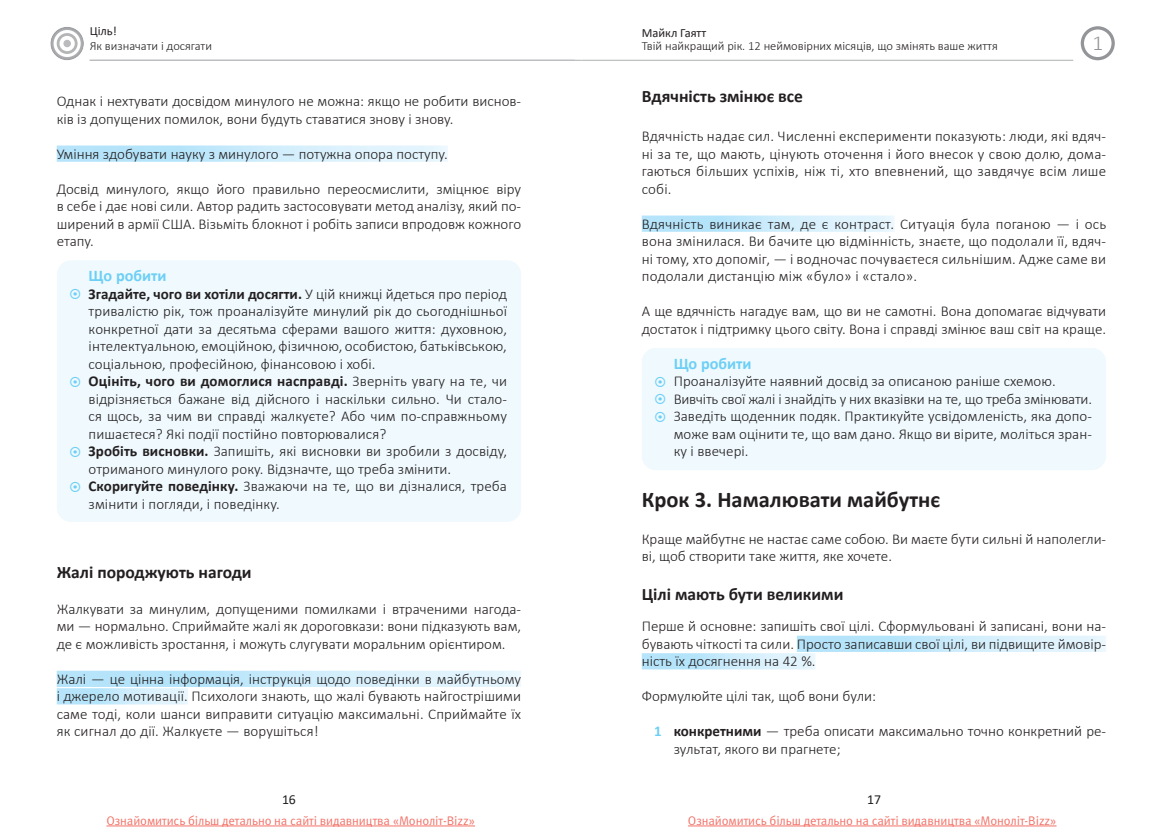
<style>
.page{position:relative;width:1163px;height:833px;background:#fff}
.page>*{position:absolute;margin:0;border:0;box-sizing:border-box;transform-origin:0 0}
.t1{font:700 22.5px "Calibri";color:#231f20}
.t2{font:300 21.25px "Calibri";color:#939598}
.t3{font:700 17.5px "Calibri";color:#231f20}
.t4{font:700 16.25px "Calibri";color:#6dcff6}
.t5{font:300 15px/17.5px "Calibri";color:#231f20;text-align:justify}
.t6{font:13.75px "Calibri";color:#231f20}
.t7{font:12.5px "Meta Pro";letter-spacing:-.01em;color:#f37167}
.t8{font:300 12.5px "Calibri";color:#231f20}
.t9{font:12.5px "Calibri";color:#231f20}
.s1{font-weight:700}
.s2{font-weight:700;color:#6dcff6}
</style>
<div class="page">
<div style="left:1080px;top:26px;width:34px;height:34px;border:3px solid #939598;border-radius:50%"></div>
<hr style="left:90px;top:60px;width:491px;height:1px;background:#bcbec0">
<hr style="left:581px;top:60px;width:492px;height:1px;background:#bcbec0">
<div style="left:48px;top:24px;width:38px;height:36px;background:#fff;opacity:.31"></div>
<div style="left:63px;top:40px;width:8px;height:7px;background:#b9bbbd;border-radius:50%"></div>
<div style="left:641px;top:348px;width:464px;height:122px;background:#eff9fe;border-radius:14px"></div>
<div style="left:57px;top:260px;width:464px;height:262px;background:#eff9fe;border-radius:14px"></div>
<div style="left:641px;top:215px;width:253px;height:17px;background:linear-gradient(to right,#aae0f9,#eaf7fe)"></div>
<div style="left:796px;top:635px;width:310px;height:17px;background:linear-gradient(to right,#aae0f9,#eaf7fe)"></div>
<div style="left:641px;top:653px;width:174px;height:16px;background:linear-gradient(to right,#aae0f9,#e9f7fe)"></div>
<div style="left:57px;top:145px;width:391px;height:17px;background:linear-gradient(to right,#abe0f9,#eaf7fe)"></div>
<div style="left:57px;top:670px;width:464px;height:17px;background:linear-gradient(to right,#abe0f9,#eaf7fe)"></div>
<div style="left:57px;top:688px;width:131px;height:16px;background:linear-gradient(to right,#aae0f9,#eaf7fe)"></div>
<hr style="left:687px;top:825px;width:369px;height:1px;background:#f37167">
<hr style="left:106px;top:825px;width:369px;height:1px;background:#f37167">
<p class="t9" style="left:90px;top:22px;width:29px">Ціль!</p>
<p class="t8" style="left:90px;top:38px;width:124px">Як визначати і досягати</p>
<p class="t5" style="left:57px;top:92px;width:466px">Однак і нехтувати досвідом минулого не можна: якщо не робити виснов&shy;ків із допущених помилок, вони будуть ставатися знову і знову.</p>
<p class="t5" style="left:57px;top:145px;width:392px">Уміння здобувати науку з минулого — потужна опора поступу.</p>
<p class="t5" style="left:57px;top:180px;width:466px">Досвід минулого, якщо його правильно переосмислити, зміцнює віру в себе і дає нові сили. Автор радить застосовувати метод аналізу, який по&shy;ширений в армії США. Візьміть блокнот і робіть записи впродовж кожного етапу.</p>
<p class="t4" style="left:89px;top:264px;width:79px">Що робити</p>
<p class="t5" style="left:89px;top:285px;width:420px;text-align:left"><span class="s1">Згадайте, чого ви хотіли досягти.</span> У цій книжці йдеться про період тривалістю рік, тож проаналізуйте минулий рік до сьогоднішньої конкретної дати за десятьма сферами вашого життя: духовною, інтелектуальною, емоційною, фізичною, особистою, батьківською, соціальною, професійною, фінансовою і хобі.<br><span class="s1">Оцініть, чого ви домоглися насправді.</span> Зверніть увагу на те, чи відрізняється бажане від дійсного і наскільки сильно. Чи стало&shy;ся щось, за чим ви справді жалкуєте? Або чим по-справжньому пишаєтеся? Які події постійно повторювалися?<br><span class="s1">Зробіть висновки.</span> Запишіть, які висновки ви зробили з досвіду, отриманого минулого року. Відзначте, що треба змінити.<br><span class="s1">Скоригуйте поведінку.</span> Зважаючи на те, що ви дізналися, треба змінити і погляди, і поведінку.</p>
<p class="t3" style="left:57px;top:560px;width:196px">Жалі породжують нагоди</p>
<p class="t5" style="left:57px;top:600px;width:466px">Жалкувати за минулим, допущеними помилками і втраченими нагода&shy;ми — нормально. Сприймайте жалі як дороговкази: вони підказують вам, де є можливість зростання, і можуть слугувати моральним орієнтиром.</p>
<p class="t5" style="left:57px;top:670px;width:466px">Жалі — це цінна інформація, інструкція щодо поведінки в майбутньому і джерело мотивації. Психологи знають, що жалі бувають найгострішими саме тоді, коли шанси виправити ситуацію максимальні. Сприймайте їх як сигнал до дії. Жалкуєте — ворушіться!</p>
<p class="t9" style="left:641px;top:24px;width:66px">Майкл Гаятт</p>
<p class="t8" style="left:641px;top:39px;width:357px">Твій найкращий рік. 12 неймовірних місяців, що змінять ваше життя</p>
<h2 class="t2" style="left:1092px;top:30px;width:12px">1</h2>
<p class="t3" style="left:641px;top:84px;width:163px">Вдячність змінює все</p>
<p class="t5" style="left:641px;top:127px;width:466px">Вдячність надає сил. Численні експерименти показують: люди, які вдяч&shy;ні за те, що мають, цінують оточення і його внесок у свою долю, дома&shy;гаються більших успіхів, ніж ті, хто впевнений, що завдячує всім лише собі.</p>
<p class="t5" style="left:641px;top:215px;width:466px">Вдячність виникає там, де є контраст. Ситуація була поганою — і ось вона змінилася. Ви бачите цю відмінність, знаєте, що подолали її, вдяч&shy;ні тому, хто допоміг, — і водночас почуваєтеся сильнішим. Адже саме ви подолали дистанцію між «було» і «стало».</p>
<p class="t5" style="left:641px;top:302px;width:466px">А ще вдячність нагадує вам, що ви не самотні. Вона допомагає відчувати достаток і підтримку цього світу. Вона і справді змінює ваш світ на краще.</p>
<p class="t4" style="left:673px;top:352px;width:79px">Що робити</p>
<p class="t5" style="left:673px;top:372px;width:420px;text-align:left">Проаналізуйте наявний досвід за описаною раніше схемою.<br>Вивчіть свої жалі і знайдіть у них вказівки на те, що треба змінювати.<br>Заведіть щоденник подяк. Практикуйте усвідомленість, яка допо&shy;може вам оцінити те, що вам дано. Якщо ви вірите, моліться зран&shy;ку і ввечері.</p>
<h1 class="t1" style="left:641px;top:483px;width:300px">Крок 3. Намалювати майбутнє</h1>
<p class="t5" style="left:641px;top:530px;width:466px">Краще майбутнє не настає саме собою. Ви маєте бути сильні й наполегли&shy;ві, щоб створити таке життя, яке хочете.</p>
<p class="t3" style="left:641px;top:582px;width:203px">Цілі мають бути великими</p>
<p class="t5" style="left:641px;top:617px;width:466px">Перше й основне: запишіть свої цілі. Сформульовані й записані, вони на&shy;бувають чіткості та сили. Просто записавши свої цілі, ви підвищите ймовір&shy;ність їх досягнення на 42 %.</p>
<p class="t5" style="left:641px;top:687px;width:236px">Формулюйте цілі так, щоб вони були:</p>
<p class="t5" style="left:673px;top:722px;width:434px;text-indent:-19px"><span class="s2">1</span> <span class="s1">конкретними</span> — треба описати максимально точно конкретний ре&shy;зультат, якого ви прагнете;</p>
<p class="t6" style="left:282px;top:789px;width:15px">16</p>
<p class="t6" style="left:866px;top:789px;width:15px">17</p>
<p class="t7" style="left:106px;top:812px;width:370px">Ознайомитись більш детально на сайті видавництва «Моноліт-Bizz»</p>
<p class="t7" style="left:687px;top:812px;width:370px">Ознайомитись більш детально на сайті видавництва «Моноліт-Bizz»</p>
</div>
